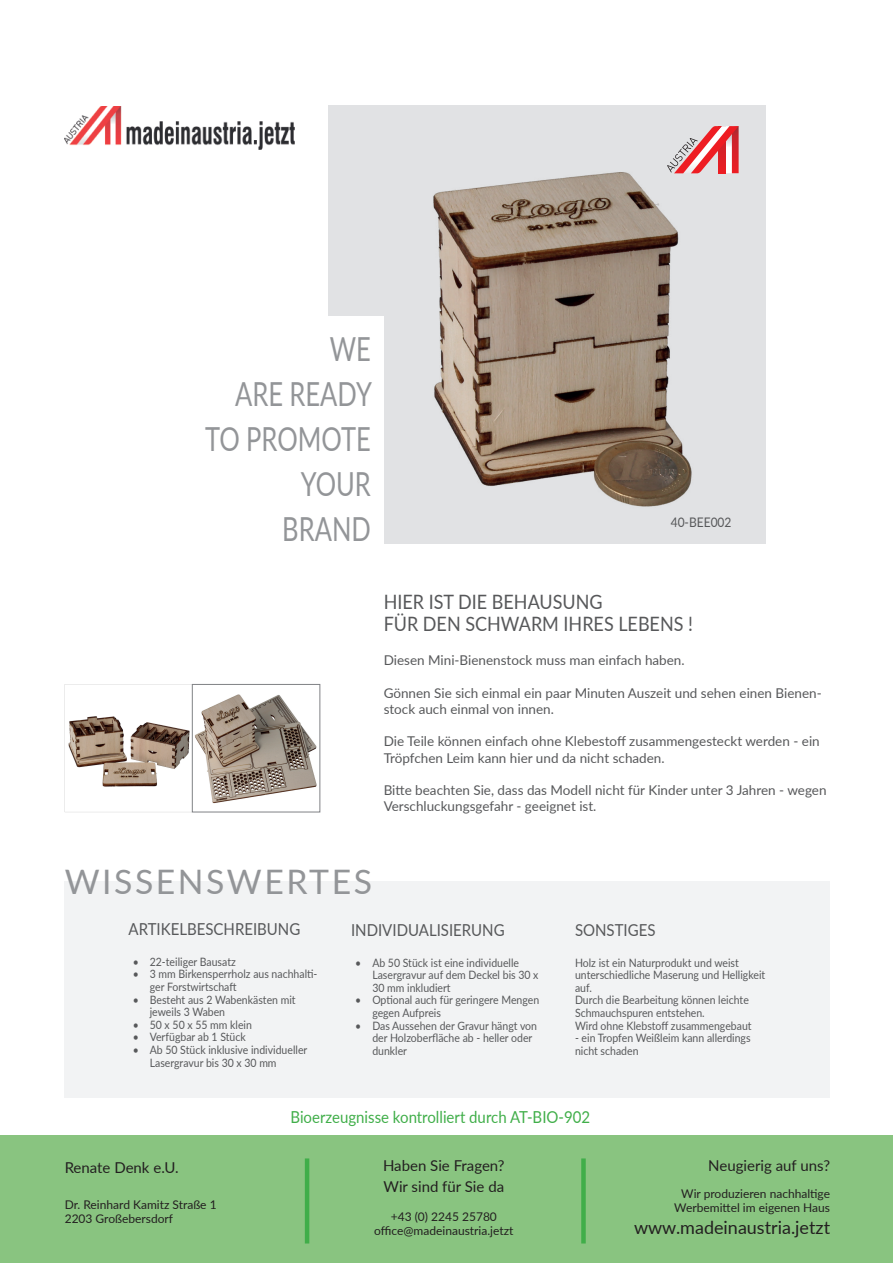
<style>
.page{position:relative;width:893px;height:1263px;background:#fff}
.page>*{position:absolute;margin:0;border:0;box-sizing:border-box;transform-origin:0 0}
.t1{font:33.75px "Lato";letter-spacing:.075em;color:#939598}
.t2{font:33.15px/45px "Lato";color:#939598;text-align:right;scale:.77 1}
.t3{font:19.8px/21.6px "Lato";color:#57585a;scale:.91 1}
.t4{font:18px "Lato";color:#231f20}
.t5{font:16.5px "Lato";color:#57585a;scale:.91 1}
.t6{font:16.5px "Lato";color:#40ae49;scale:.91 1}
.t7{font:15px/21.6px "Lato";color:#231f20}
.t8{font:13.5px/16.2px "Lato";color:#57585a}
.t9{font:13.2px "Lato";color:#57585a;scale:.91 1}
.t10{font:12px/14.4px "Lato";color:#231f20;text-align:center}
.t11{font:11.55px/12.6px "Lato";color:#57585a;scale:.91 1}
</style>
<div class="page">
<div style="left:328px;top:105px;width:438px;height:438px;background:#e1e2e4"></div>
<img style="left:433px;top:172px;width:306px;height:335px">
<div style="left:187px;top:316px;width:197px;height:227px;background:#fff"></div>
<div style="left:65px;top:881px;width:765px;height:217px;background:#f2f3f4"></div>
<svg style="left:65px;top:684px;width:127px;height:128px"></svg>
<img style="left:194px;top:694px;width:123px;height:110px">
<div style="left:192px;top:684px;width:128px;height:128px;border:1px solid #808285"></div>
<img style="left:64px;top:106px;width:231px;height:44px">
<svg style="left:667px;top:126px;width:72px;height:47px"></svg>
<div style="left:0;top:1135px;width:893px;height:127px;background:#89c480"></div>
<hr style="left:305px;top:1158px;width:4px;height:85px;background:#40ae49">
<div style="left:581px;top:1158px;width:5px;height:85px;background:#40ae49"></div>
<h2 class="t2" style="left:205px;top:325px;width:218px">WE<br>ARE READY<br>TO PROMOTE<br>YOUR<br>BRAND</h2>
<p class="t9" style="left:671px;top:513px;width:68px">40-BEE002</p>
<h3 class="t3" style="left:384px;top:590px;width:341px">HIER IST DIE BEHAUSUNG<br>FÜR DEN SCHWARM IHRES LEBENS !</h3>
<p class="t8" style="left:384px;top:652px;width:302px">Diesen Mini-Bienenstock muss man einfach haben.</p>
<p class="t8" style="left:384px;top:684px;width:440px">Gönnen Sie sich einmal ein paar Minuten Auszeit und sehen einen Bienen&shy;stock auch einmal von innen.</p>
<p class="t8" style="left:384px;top:733px;width:438px">Die Teile können einfach ohne Klebestoff zusammengesteckt werden - ein<br>Tröpfchen Leim kann hier und da nicht schaden.</p>
<p class="t8" style="left:384px;top:781px;width:444px">Bitte beachten Sie, dass das Modell nicht für Kinder unter 3 Jahren - wegen<br>Verschluckungsgefahr - geeignet ist.</p>
<h1 class="t1" style="left:65px;top:857px;width:309px">WISSENSWERTES</h1>
<h3 class="t5" style="left:129px;top:917px;width:190px">ARTIKELBESCHREIBUNG</h3>
<p class="t11" style="left:133px;top:955px;width:115px">• 22-teiliger Bausatz</p>
<p class="t11" style="left:150px;top:967px;width:186px;text-indent:-17px">• 3 mm Birkensperrholz aus nachhalti&shy;ger Forstwirtschaft</p>
<p class="t11" style="left:150px;top:993px;width:162px;text-indent:-17px">• Besteht aus 2 Wabenkästen mit jeweils 3 Waben</p>
<p class="t11" style="left:133px;top:1018px;width:132px">• 50 x 50 x 55 mm klein</p>
<p class="t11" style="left:133px;top:1030px;width:126px">• Verfügbar ab 1 Stück</p>
<p class="t11" style="left:150px;top:1043px;width:175px;text-indent:-17px">• Ab 50 Stück inklusive individueller<br>Lasergravur bis 30 x 30 mm</p>
<h3 class="t5" style="left:351px;top:918px;width:170px">INDIVIDUALISIERUNG</h3>
<p class="t11" style="left:372px;top:955px;width:184px;text-indent:-17px">• Ab 50 Stück ist eine individuelle<br>Lasergravur auf dem Deckel bis 30 x<br>30 mm inkludiert</p>
<p class="t11" style="left:372px;top:993px;width:185px;text-indent:-17px">• Optional auch für geringere Mengen gegen Aufpreis</p>
<p class="t11" style="left:372px;top:1018px;width:183px;text-indent:-17px">• Das Aussehen der Gravur hängt von der Holzoberfläche ab - heller oder dunkler</p>
<h3 class="t5" style="left:575px;top:918px;width:90px">SONSTIGES</h3>
<p class="t11" style="left:575px;top:955px;width:211px">Holz ist ein Naturprodukt und weist unterschiedliche Maserung und Helligkeit auf.<br>Durch die Bearbeitung können leichte<br>Schmauchspuren entstehen.<br>Wird ohne Klebstoff zusammengebaut</p>
<p class="t11" style="left:575px;top:1031px;width:194px">- ein Tropfen Weißleim kann allerdings nicht schaden</p>
<p class="t7" style="left:65px;top:1156px;width:116px">Renate Denk e.U.</p>
<p class="t10" style="left:65px;top:1197px;width:153px;text-align:left">Dr. Reinhard Kamitz Straße 1<br>2203 Großebersdorf</p>
<h3 class="t6" style="left:290px;top:1105px;width:331px">Bioerzeugnisse kontrolliert durch AT-BIO-902</h3>
<p class="t7" style="left:383px;top:1154px;width:123px">Haben Sie Fragen?<br>Wir sind für Sie da</p>
<p class="t10" style="left:374px;top:1209px;width:141px">+43 (0) 2245 25780 office@madeinaustria.jetzt</p>
<p class="t7" style="left:708px;top:1154px;width:123px">Neugierig auf uns?</p>
<p class="t10" style="left:674px;top:1187px;width:157px;line-height:13.5px">Wir produzieren nachhaltige<br>Werbemittel im eigenen Haus</p>
<h3 class="t4" style="left:634px;top:1214px;width:198px">www.madeinaustria.jetzt</h3>
</div>
